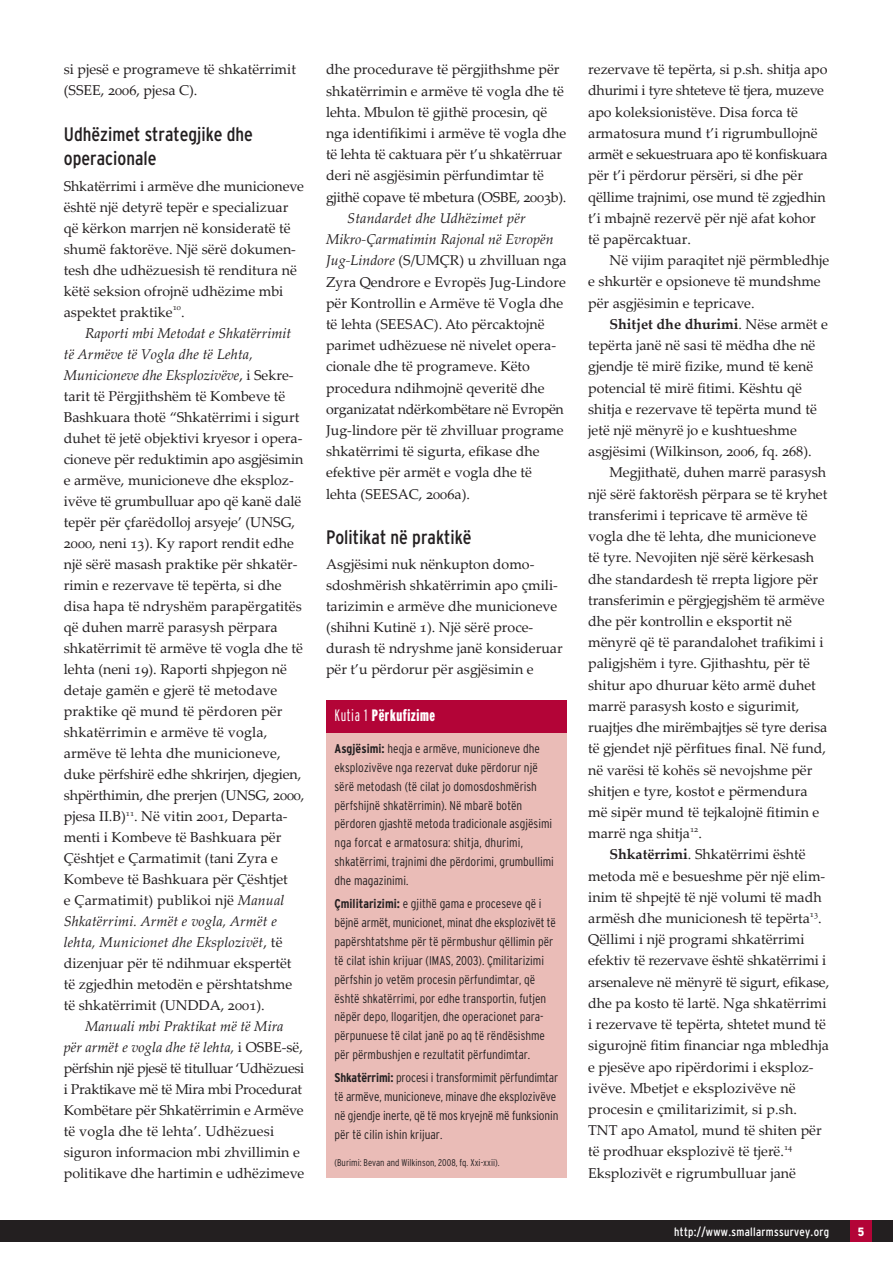
<style>
.page{position:relative;width:893px;height:1263px;background:#fff}
.page>*{position:absolute;margin:0;border:0;box-sizing:border-box;transform-origin:0 0}
.t1{font:condensed 19.5px/24.5px "Interstate";color:#231f20}
.t2{font:900 extra-condensed 16.5px "Interstate";letter-spacing:.035em;color:#fff}
.t3{font:14.25px/21px "Palatino Linotype";color:#231f20}
.t4{font:300 condensed 12.75px/18.9px "Interstate";color:#231f20}
.t5{font:condensed 12px "Interstate";letter-spacing:.025em;color:#fff}
.t6{font:900 condensed 12px "Interstate";color:#fff}
.t7{font:300 condensed 9.75px "Interstate";color:#231f20}
.s1{font-style:italic}
.s2{font-weight:300}
.s3{font-weight:700}
</style>
<div class="page">
<div style="left:0;top:1220px;width:893px;height:22px;background:#231f20"></div>
<div style="left:850px;top:1220px;width:22px;height:22px;background:#b30437"></div>
<div style="left:326px;top:701px;width:241px;height:477px;background:#eabcb7"></div>
<div style="left:326px;top:701px;width:241px;height:32px;background:#b30437"></div>
<p class="t3" style="left:64px;top:58px;width:234px">si pjesë e programeve të shkatërrimit (SSEE, 2006, pjesa C).</p>
<h1 class="t1" style="left:64px;top:122px;width:191px">Udhëzimet strategjike dhe operacionale</h1>
<p class="t3" style="left:64px;top:175px;width:242px">Shkatërrimi i armëve dhe municioneve është një detyrë tepër e specializuar që kërkon marrjen në konsideratë të shumë faktorëve. Një sërë dokumen&shy;tesh dhe udhëzuesish të renditura në këtë seksion ofrojnë udhëzime mbi aspektet praktike<sup>10</sup>.</p>
<p class="t3" style="left:64px;top:322px;width:242px;text-indent:21px"><span class="s1">Raporti mbi Metodat e Shkatërrimit të Armëve të Vogla dhe të Lehta, Municioneve dhe Eksplozivëve</span>, i Sekre&shy;tarit të Përgjithshëm të Kombeve të Bashkuara thotë “Shkatërrimi i sigurt duhet të jetë objektivi kryesor i opera&shy;cioneve për reduktimin apo asgjësimin e armëve, municioneve dhe eksploz&shy;ivëve të grumbulluar apo që kanë dalë tepër për çfarëdolloj arsyeje’ (UNSG, 2000, neni 13). Ky raport rendit edhe një sërë masash praktike për shkatër&shy;rimin e rezervave të tepërta, si dhe disa hapa të ndryshëm parapërgatitës që duhen marrë parasysh përpara shkatërrimit të armëve të vogla dhe të lehta (neni 19). Raporti shpjegon në detaje gamën e gjerë të metodave praktike që mund të përdoren për shkatërrimin e armëve të vogla, armëve të lehta dhe municioneve, duke përfshirë edhe shkrirjen, djegien, shpërthimin, dhe prerjen (UNSG, 2000, pjesa II.B)<sup>11</sup>. Në vitin 2001, Departa&shy;menti i Kombeve të Bashkuara për Çështjet e Çarmatimit (tani Zyra e Kombeve të Bashkuara për Çështjet<br>e Çarmatimit) publikoi një <span class="s1">Manual Shkatërrimi. Armët e vogla, Armët e lehta, Municionet dhe Eksplozivët</span>, të dizenjuar për të ndihmuar ekspertët të zgjedhin metodën e përshtatshme të shkatërrimit (UNDDA, 2001).</p>
<p class="t3" style="left:64px;top:1015px;width:242px;text-indent:21px"><span class="s1">Manuali mbi Praktikat më të Mira për armët e vogla dhe të lehta,</span> i OSBE-së, përfshin një pjesë të titulluar ‘Udhëzuesi i Praktikave më të Mira mbi Procedurat Kombëtare për Shkatërrimin e Armëve të vogla dhe të lehta’. Udhëzuesi siguron informacion mbi zhvillimin e politikave dhe hartimin e udhëzimeve</p>
<p class="t3" style="left:326px;top:58px;width:242px">dhe procedurave të përgjithshme për shkatërrimin e armëve të vogla dhe të lehta. Mbulon të gjithë procesin, që nga identifikimi i armëve të vogla dhe të lehta të caktuara për t’u shkatërruar deri në asgjësimin përfundimtar të gjithë copave të mbetura (OSBE, 2003b).</p>
<p class="t3" style="left:326px;top:207px;width:242px;text-indent:21px"><span class="s1">Standardet dhe Udhëzimet për Mikro-Çarmatimin Rajonal në Evropën Jug-Lindore</span> (S/UMÇR) u zhvilluan nga Zyra Qendrore e Evropës Jug-Lindore për Kontrollin e Armëve të Vogla dhe të lehta (SEESAC). Ato përcaktojnë parimet udhëzuese në nivelet opera&shy;cionale dhe të programeve. Këto procedura ndihmojnë qeveritë dhe organizatat ndërkombëtare në Evropën Jug-lindore për të zhvilluar programe shkatërrimi të sigurta, efikase dhe efektive për armët e vogla dhe të<br>lehta (SEESAC, 2006a).</p>
<h1 class="t1" style="left:326px;top:525px;width:147px">Politikat në praktikë</h1>
<p class="t3" style="left:326px;top:553px;width:238px">Asgjësimi nuk nënkupton domo&shy;sdoshmërish shkatërrimin apo çmili&shy;tarizimin e armëve dhe municioneve (shihni Kutinë 1). Një sërë proce&shy;durash të ndryshme janë konsideruar për t’u përdorur për asgjësimin e</p>
<p class="t2" style="left:334px;top:706px;width:102px"><span class="s2">Kutia 1</span> Përkufizime</p>
<p class="t4" style="left:334px;top:739px;width:221px"><span class="s3">Asgjësimi:</span> heqja e armëve, municioneve dhe eksplozivëve nga rezervat duke përdorur një sërë metodash (të cilat jo domosdoshmërish përfshijnë shkatërrimin). Në mbarë botën përdoren gjashtë metoda tradicionale asgjësimi nga forcat e armatosura: shitja, dhurimi, shkatërrimi, trajnimi dhe përdorimi, grumbullimi dhe magazinimi.</p>
<p class="t4" style="left:334px;top:894px;width:223px"><span class="s3">Çmilitarizimi:</span> e gjithë gama e proceseve që i bëjnë armët, municionet, minat dhe eksplozivët të papërshtatshme për të përmbushur qëllimin për të cilat ishin krijuar (IMAS, 2003). Çmilitarizimi përfshin jo vetëm procesin përfundimtar, që është shkatërrimi, por edhe transportin, futjen nëpër depo, llogaritjen, dhe operacionet para&shy;përpunuese të cilat janë po aq të rëndësishme për përmbushjen e rezultatit përfundimtar.</p>
<p class="t4" style="left:334px;top:1068px;width:225px"><span class="s3">Shkatërrimi:</span> procesi i transformimit përfundimtar të armëve, municioneve, minave dhe eksplozivëve në gjendje inerte, që të mos kryejnë më funksionin për të cilin ishin krijuar.</p>
<p class="t7" style="left:334px;top:1157px;width:167px">(Burimi: Bevan and Wilkinson, 2008, fq. Xxi-xxii).</p>
<p class="t3" style="left:588px;top:58px;width:241px">rezervave të tepërta, si p.sh. shitja apo dhurimi i tyre shteteve të tjera, muzeve apo koleksionistëve. Disa forca të armatosura mund t’i rigrumbullojnë armët e sekuestruara apo të konfiskuara për t’i përdorur përsëri, si dhe për qëllime trajnimi, ose mund të zgjedhin t’i mbajnë rezervë për një afat kohor të papërcaktuar.</p>
<p class="t3" style="left:588px;top:249px;width:242px;text-indent:21px">Në vijim paraqitet një përmbledhje e shkurtër e opsioneve të mundshme për asgjësimin e tepricave.</p>
<p class="t3" style="left:588px;top:313px;width:241px;text-indent:21px"><span class="s3">Shitjet dhe dhurimi</span>. Nëse armët e tepërta janë në sasi të mëdha dhe në gjendje të mirë fizike, mund të kenë potencial të mirë fitimi. Kështu që shitja e rezervave të tepërta mund të jetë një mënyrë jo e kushtueshme asgjësimi (Wilkinson, 2006, fq. 268).</p>
<p class="t3" style="left:609px;top:461px;width:218px">Megjithatë, duhen marrë parasysh</p>
<p class="t3" style="left:588px;top:483px;width:241px">një sërë faktorësh përpara se të kryhet</p>
<p class="t3" style="left:588px;top:504px;width:221px">transferimi i tepricave të armëve të</p>
<p class="t3" style="left:588px;top:525px;width:230px">vogla dhe të lehta, dhe municioneve</p>
<p class="t3" style="left:588px;top:546px;width:228px">të tyre. Nevojiten një sërë kërkesash</p>
<p class="t3" style="left:588px;top:568px;width:231px">dhe standardesh të rrepta ligjore për</p>
<p class="t3" style="left:588px;top:589px;width:238px">transferimin e përgjegjshëm të armëve</p>
<p class="t3" style="left:588px;top:610px;width:205px">dhe për kontrollin e eksportit në</p>
<p class="t3" style="left:588px;top:631px;width:237px">mënyrë që të parandalohet trafikimi i</p>
<p class="t3" style="left:588px;top:652px;width:223px">paligjshëm i tyre. Gjithashtu, për të</p>
<p class="t3" style="left:588px;top:674px;width:229px">shitur apo dhuruar këto armë duhet</p>
<p class="t3" style="left:588px;top:695px;width:213px">marrë parasysh kosto e sigurimit,</p>
<p class="t3" style="left:588px;top:716px;width:240px">ruajtjes dhe mirëmbajtjes së tyre derisa</p>
<p class="t3" style="left:588px;top:737px;width:239px">të gjendet një përfitues final. Në fund,</p>
<p class="t3" style="left:588px;top:759px;width:226px">në varësi të kohës së nevojshme për</p>
<p class="t3" style="left:588px;top:780px;width:221px">shitjen e tyre, kostot e përmendura</p>
<p class="t3" style="left:588px;top:801px;width:233px">më sipër mund të tejkalojnë fitimin e</p>
<p class="t3" style="left:588px;top:822px;width:115px">marrë nga shitja<sup>12</sup>.</p>
<p class="t3" style="left:609px;top:843px;width:198px"><span class="s3">Shkatërrimi</span>. Shkatërrimi është</p>
<p class="t3" style="left:588px;top:865px;width:239px">metoda më e besueshme për një elim-</p>
<p class="t3" style="left:588px;top:886px;width:235px">inim të shpejtë të një volumi të madh</p>
<p class="t3" style="left:588px;top:907px;width:235px">armësh dhe municionesh të tepërta<sup>13</sup>.</p>
<p class="t3" style="left:588px;top:928px;width:218px">Qëllimi i një programi shkatërrimi</p>
<p class="t3" style="left:588px;top:949px;width:240px">efektiv të rezervave është shkatërrimi i</p>
<p class="t3" style="left:588px;top:971px;width:242px">arsenaleve në mënyrë të sigurt, efikase,</p>
<p class="t3" style="left:588px;top:992px;width:240px">dhe pa kosto të lartë. Nga shkatërrimi</p>
<p class="t3" style="left:588px;top:1013px;width:239px">i rezervave të tepërta, shtetet mund të</p>
<p class="t3" style="left:588px;top:1034px;width:242px">sigurojnë fitim financiar nga mbledhja</p>
<p class="t3" style="left:588px;top:1056px;width:227px">e pjesëve apo ripërdorimi i eksploz-</p>
<p class="t3" style="left:588px;top:1077px;width:209px">ivëve. Mbetjet e eksplozivëve në</p>
<p class="t3" style="left:588px;top:1098px;width:210px">procesin e çmilitarizimit, si p.sh.</p>
<p class="t3" style="left:588px;top:1119px;width:235px">TNT apo Amatol, mund të shiten për</p>
<p class="t3" style="left:588px;top:1140px;width:206px">të prodhuar eksplozivë të tjerë.<sup>14</sup></p>
<p class="t3" style="left:588px;top:1162px;width:209px">Eksplozivët e rigrumbulluar janë</p>
<p class="t5" style="left:674px;top:1225px;width:156px">http://www.smallarmssurvey.org</p>
<p class="t6" style="left:858px;top:1225px;width:8px">5</p>
</div>
